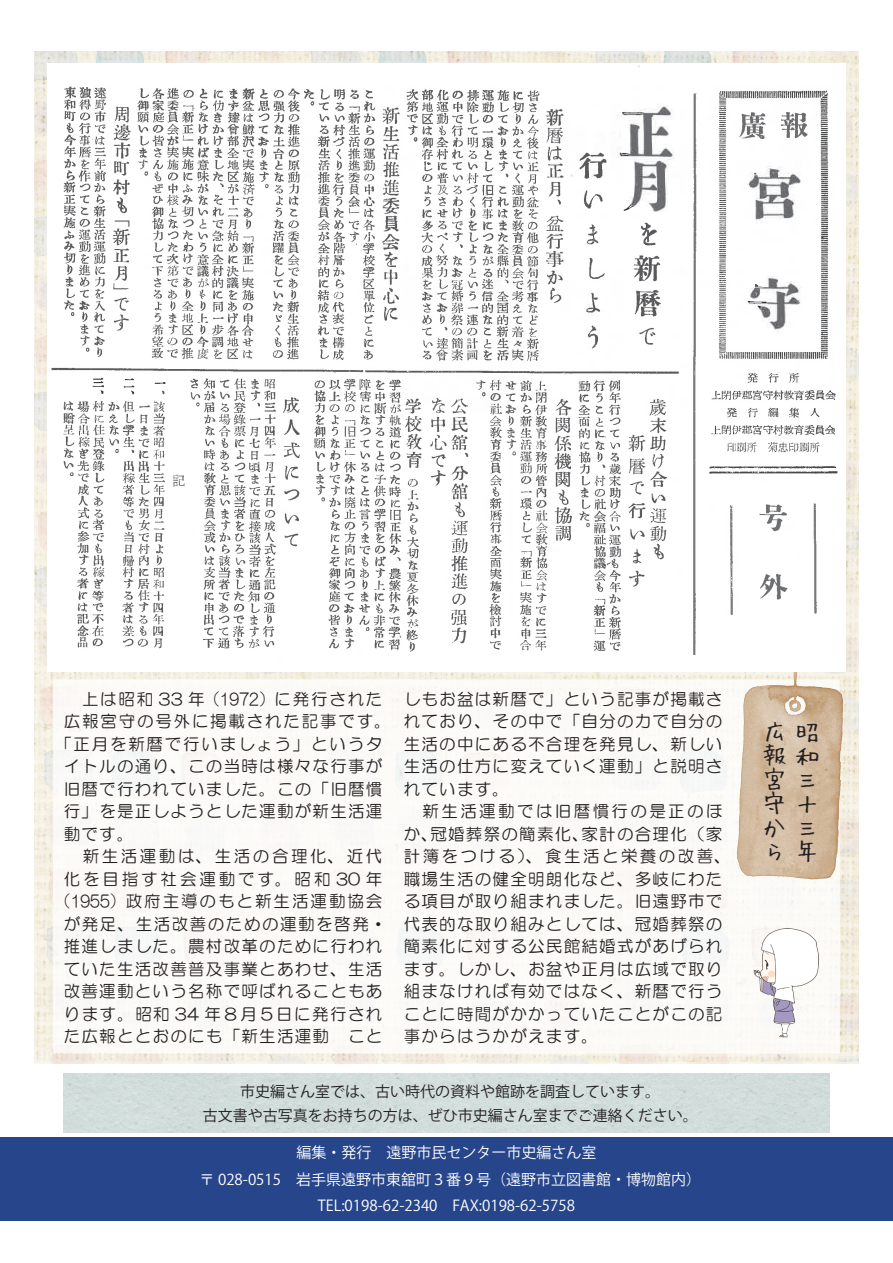
<style>
.page{position:relative;width:893px;height:1263px;background:#fff}
.page>*{position:absolute;margin:0;border:0;box-sizing:border-box;transform-origin:0 0}
.t1{font:24px/24px "Hui Font";color:#231f20}
.t2{font:16.5px/22.5px "HG Maru Gothic MPRO";letter-spacing:.075em;color:#231f20;text-align:center}
.t3{font:16.5px "HG Maru Gothic MPRO";letter-spacing:.11em;color:#231f20}
.t4{font:16.5px/22.5px "HG Maru Gothic MPRO";letter-spacing:.145em;color:#231f20;text-align:right}
.t5{font:16.5px "HG Maru Gothic MPRO";letter-spacing:.105em;color:#231f20}
.t6{font:15px "Koz Go Pro";color:#fff}
.t7{font:15px "Koz Go Pro";color:#231f20}
</style>
<div class="page">
<div style="left:0;top:1137px;width:893px;height:84px;background:#26458b"></div>
<img style="left:34px;top:51px;width:825px;height:1012px">
<div style="left:53px;top:679px;width:787px;height:374px;background:#fbfaf7"></div>
<div style="left:64px;top:1073px;width:765px;height:59px;background:#d2dddb"></div>
<img style="left:752px;top:927px;width:67px;height:111px">
<img style="left:737px;top:672px;width:106px;height:208px">
<img style="left:48px;top:64px;width:797px;height:608px">
<img style="left:758px;top:503px;width:31px;height:98px">
<img style="left:707px;top:88px;width:133px;height:389px">
<img style="left:49px;top:85px;width:631px;height:568px">
<img style="left:738px;top:108px;width:70px;height:35px">
<img style="left:812px;top:503px;width:6px;height:112px">
<img style="left:746px;top:298px;width:22px;height:15px">
<img style="left:729px;top:503px;width:6px;height:115px">
<img style="left:710px;top:439px;width:111px;height:15px">
<img style="left:691px;top:91px;width:6px;height:567px">
<img style="left:622px;top:200px;width:13px;height:15px">
<img style="left:621px;top:108px;width:23px;height:9px">
<svg style="left:618px;top:151px;width:12px;height:9px"></svg>
<p class="t5" style="left:64px;top:691px;width:320px">　上は昭和 33 年（1972）に発行された</p>
<p class="t3" style="left:64px;top:713px;width:328px">広報宮守の号外に掲載された記事です。</p>
<p class="t3" style="left:56px;top:736px;width:328px">「正月を新暦で行いましょう」というタ</p>
<p class="t2" style="left:64px;top:755px;width:320px">イトルの通り、この当時は様々な行事が</p>
<p class="t2" style="left:64px;top:778px;width:320px">旧暦で行われていました。この「旧暦慣</p>
<p class="t2" style="left:64px;top:800px;width:320px">行」を是正しようとした運動が新生活運</p>
<p class="t2" style="left:64px;top:823px;width:71px">動です。</p>
<p class="t2" style="left:57px;top:845px;width:331px">　新生活運動は、生活の合理化、近代化を目指す社会運動です。昭和 30 年（1955）政府主導のもと新生活運動協会が発足、生活改善のための運動を啓発・推進しました。農村改革のために行われていた生活改善普及事業とあわせ、生活改善運動という名称で呼ばれることもあります。昭和 34 年８月５日に発行された広報ととおのにも「新生活運動　こと</p>
<p class="t2" style="left:404px;top:688px;width:320px;text-align:justify">しもお盆は新暦で」という記事が掲載されており、その中で「自分の力で自分の生活の中にある不合理を発見し、新しい生活の仕方に変えていく運動」と説明されています。</p>
<p class="t4" style="left:404px;top:800px;width:320px">　新生活運動では旧暦慣行の是正のほ家計の合理化（家</p>
<p class="t2" style="left:430px;top:823px;width:160px">冠婚葬祭の簡素化、</p>
<p class="t2" style="left:404px;top:823px;width:328px;text-align:left">か、<br>計簿をつける）、食生活と栄養の改善、職場生活の健全明朗化など、多岐にわたる項目が取り組まれました。旧遠野市で代表的な取り組みとしては、冠婚葬祭の簡素化に対する公民館結婚式があげられます。しかし、お盆や正月は広域で取り組まなければ有効ではなく、新暦で行うことに時間がかかっていたことがこの記事からはうかがえます。</p>
<p class="t7" style="left:240px;top:1081px;width:422px">市史編さん室では、古い時代の資料や館跡を調査しています。</p>
<p class="t7" style="left:203px;top:1105px;width:497px">古文書や古写真をお持ちの方は、ぜひ市史編さん室までご連絡ください。</p>
<p class="t6" style="left:296px;top:1143px;width:302px">編集・発行　遠野市民センター市史編さん室</p>
<p class="t6" style="left:199px;top:1169px;width:503px">〒 028-0515　岩手県遠野市東舘町３番９号（遠野市立図書館・博物館内(</p>
<p class="t6" style="left:318px;top:1196px;width:259px">TEL:0198-62-2340　FAX:0198-62-5758</p>
<p class="t1" style="left:763px;top:719px;width:58px">広<br>報和宮<br>守<br>か<br>ら</p>
<p class="t1" style="left:796px;top:707px;width:23px;line-height:48px">昭三</p>
<p class="t1" style="left:796px;top:791px;width:22px;text-align:justify">十三年</p>
</div>
